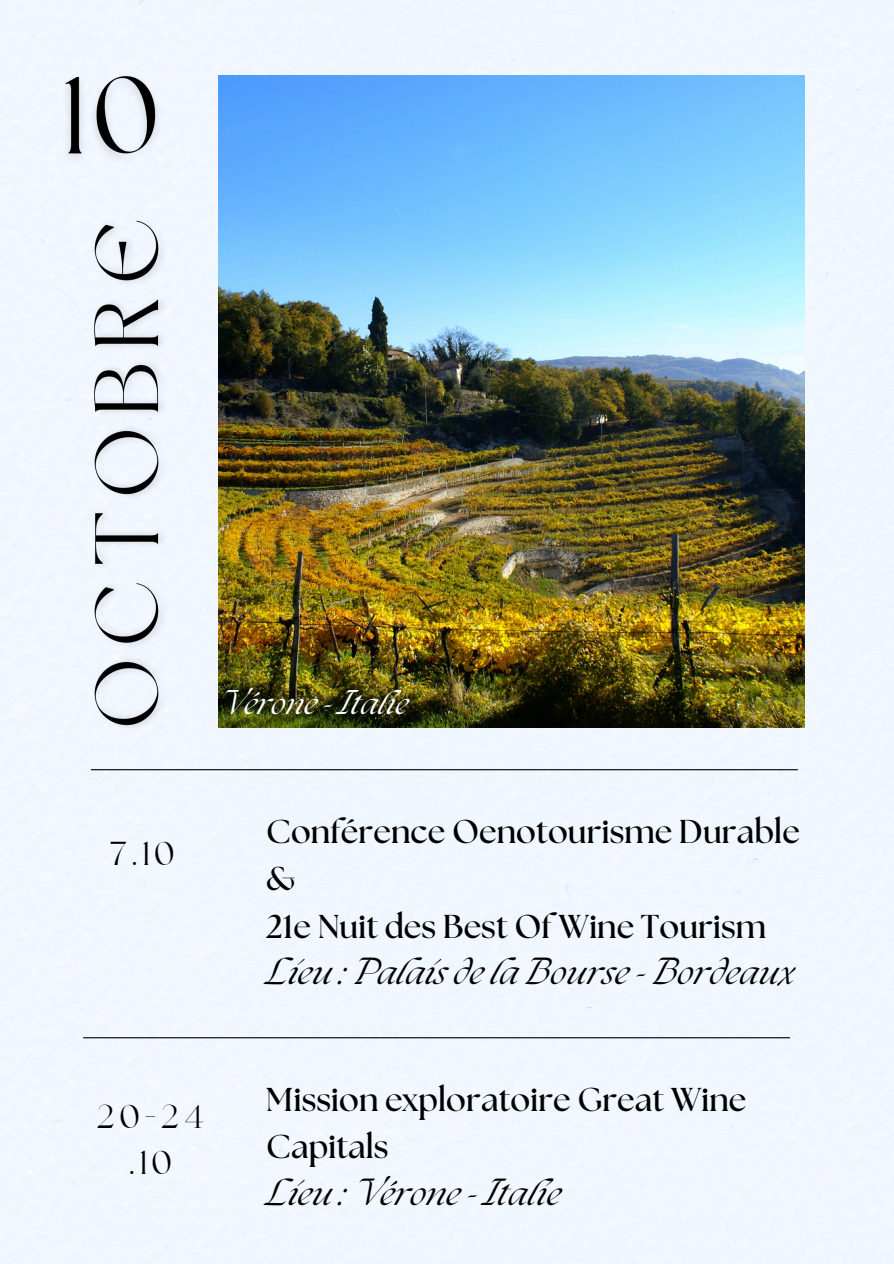
<style>
.page{position:relative;width:894px;height:1264px;background:#fff}
.page>*{position:absolute;margin:0;border:0;box-sizing:border-box;transform-origin:0 0}
.t1{font:700 33px/47.2px "The Seasons";color:#000}
.t2{font:italic 33px "The Seasons";color:#000}
.t3{font:33px/46.2px "Dream Avenue";letter-spacing:.155em;color:#000;text-align:center}
.t4{font:italic 30px "The Seasons";color:#fff}
</style>
<div class="page">
<div style="left:0;top:0;width:893px;height:1263px;background:#f1f7fe"></div>
<img style="left:219px;top:76px;width:585px;height:651px">
<hr style="left:83px;top:1037px;width:706px;height:1px;background:#000">
<hr style="left:91px;top:769px;width:706px;height:1px;background:#000">
<img style="left:83px;top:203px;width:97px;height:535px">
<img style="left:49px;top:64px;width:122px;height:117px">
<p class="t4" style="left:219px;top:689px;width:191px">Vérone - Italie</p>
<p class="t3" style="left:110px;top:833px;width:66px">7.10</p>
<h2 class="t3" style="left:97px;top:1096px;width:109px">20-24 .10</h2>
<p class="t1" style="left:266px;top:809px;width:535px">Conférence Oenotourisme Durable</p>
<p class="t1" style="left:266px;top:856px;width:30px">&amp;</p>
<p class="t1" style="left:266px;top:904px;width:501px">21e Nuit des Best Of Wine Tourism</p>
<p class="t2" style="left:266px;top:957px;width:530px">Lieu : Palais de la Bourse - Bordeaux</p>
<h2 class="t1" style="left:266px;top:1077px;width:481px">Mission exploratoire Great Wine<br>Capitals</h2>
<p class="t2" style="left:266px;top:1178px;width:296px">Lieu : Vérone - Italie</p>
</div>
